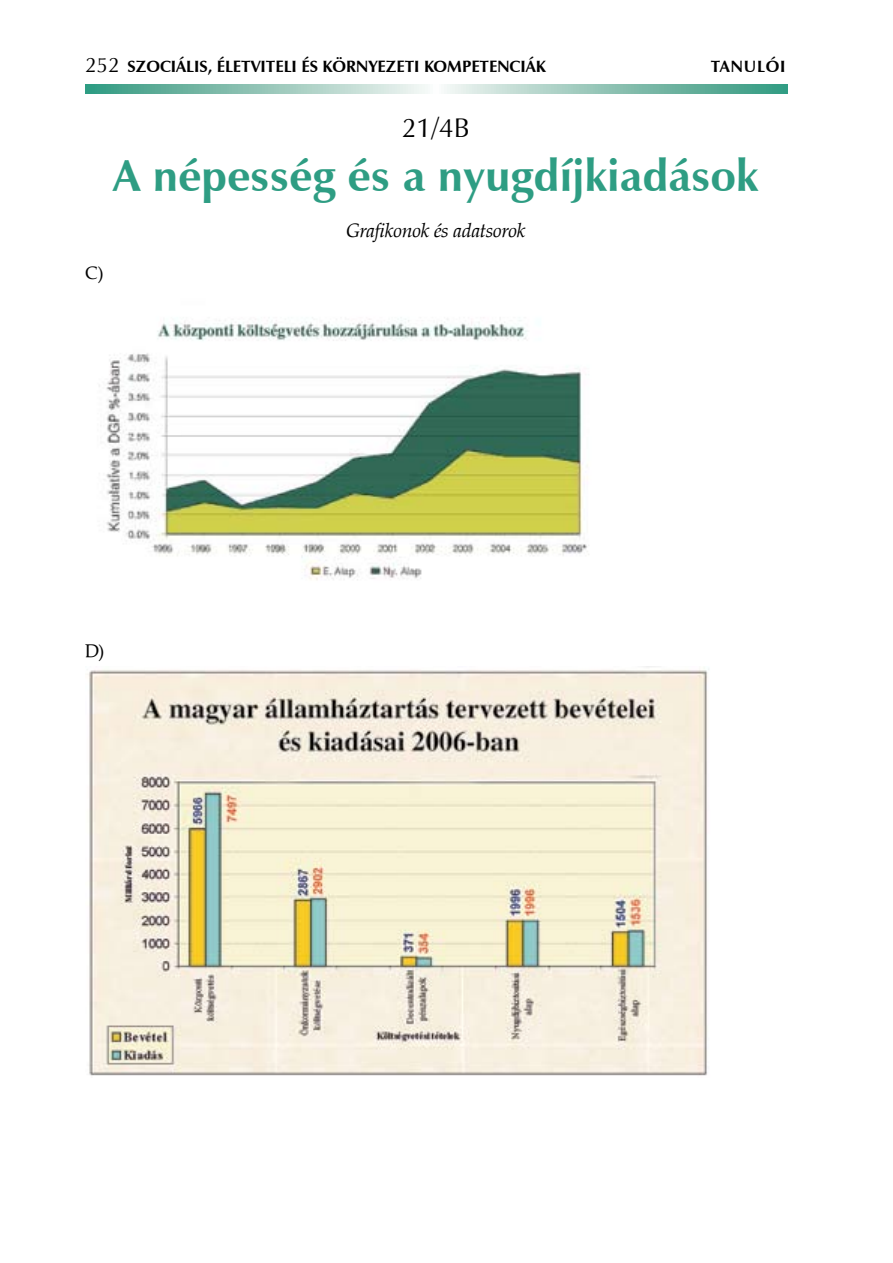
<style>
.page{position:relative;width:893px;height:1263px;background:#fff}
.page>*{position:absolute;margin:0;border:0;box-sizing:border-box;transform-origin:0 0}
.t1{font:700 45px "Zapf Humanist 601 PFL";color:#2e9d83}
.t2{font:27px "Zapf Humanist 601 PFL";color:#000}
.t3{font:italic 19.5px "Zapf Calligraphic 801 PFL";letter-spacing:-.01em;color:#000}
.t4{font:18px "Zapf Calligraphic 801 PFL";color:#000}
.t5{font:700 16.5px "Zapf Humanist 601 PFL";color:#000}
.s1{font-weight:400;font-size:21px}
</style>
<div class="page">
<svg style="left:86px;top:85px;width:701px;height:9px;background:#92c6b7"></svg>
<img style="left:99px;top:317px;width:490px;height:263px">
<img style="left:88px;top:666px;width:621px;height:410px">
<p class="t5" style="left:85px;top:55px;width:462px"><span class="s1">252</span> SZOCIÁLI S, ÉLETVITELI ÉS KÖRNYEZETI KOMPETENCIÁK</p>
<p class="t5" style="left:711px;top:55px;width:74px">TANULÓI</p>
<p class="t4" style="left:85px;top:261px;width:20px">C)</p>
<h2 class="t2" style="left:402px;top:109px;width:70px">21/4b</h2>
<h1 class="t1" style="left:113px;top:144px;width:647px">A NÉPESSÉG ÉS A NYUGDÍJKIADÁSOK</h1>
<p class="t3" style="left:346px;top:217px;width:181px">Grafikonok és adatsorok</p>
<p class="t4" style="left:85px;top:639px;width:21px">D)</p>
</div>
